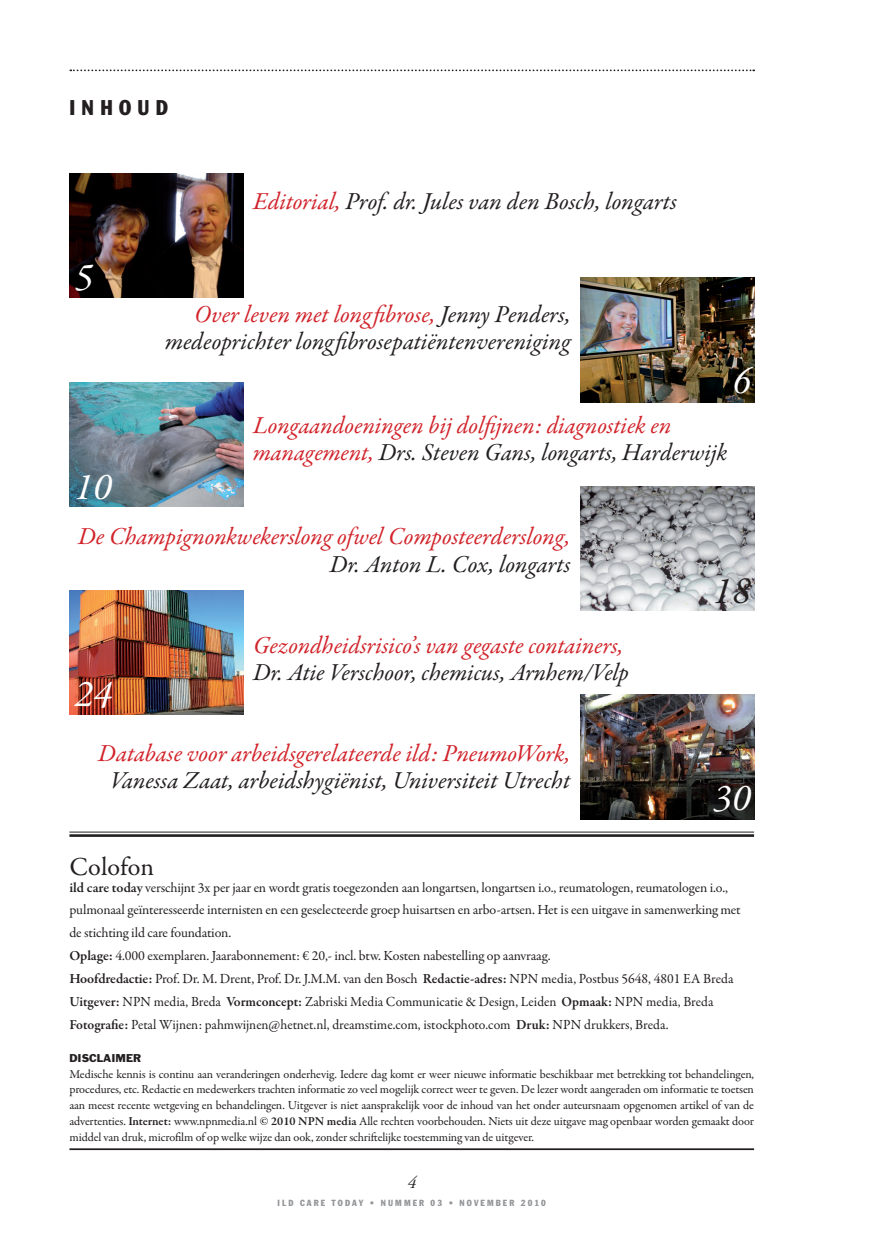
<style>
.page{position:relative;width:893px;height:1241px;background:#fff}
.page>*{position:absolute;margin:0;border:0;box-sizing:border-box;transform-origin:0 0}
.t1{font:italic 38.5px "Garamond Premr Pro";color:#fff}
.t2{font:italic 38.5px "Garamond Premr Pro";color:#231f20}
.t3{font:26.25px "Garamond Premr Pro";color:#231f20}
.t4{font:italic 24.5px/27.1px "Garamond Premr Pro";letter-spacing:-.005em;color:#231f20;text-align:right}
.t5{font:italic 24.5px/27.1px "Garamond Premr Pro";letter-spacing:-.005em;color:#d1232a}
.t6{font:condensed 21px "Franklin Gothic LT";letter-spacing:.3em;color:#231f20}
.t7{font:italic 17.5px "Adobe Garamond Pro";color:#231f20}
.t8{font:14px/22.8px "Garamond Premr Pro";letter-spacing:-.01em;color:#231f20}
.t9{font:12.25px/15.8px "Garamond Premr Pro";letter-spacing:-.01em;color:#231f20;text-align:justify}
.t10{font:10.5px "Franklin Gothic LT";color:#231f20}
.t11{font:condensed 8.75px "Franklin Gothic LT";letter-spacing:.24em;color:#939598}
.s1{color:#d1232a}
.s2{color:#231f20}
.s3{font-weight:600}
</style>
<div class="page">
<hr style="left:69px;top:1148px;width:685px;height:1px;background:#231f20">
<svg style="left:70px;top:69px;width:684px;height:2px"></svg>
<hr style="left:69px;top:831px;width:685px;height:1px;background:#231f20">
<hr style="left:69px;top:834px;width:685px;height:2px;background:#231f20">
<img style="left:69px;top:174px;width:174px;height:124px">
<img style="left:580px;top:486px;width:174px;height:124px">
<img style="left:69px;top:382px;width:174px;height:124px">
<img style="left:580px;top:278px;width:174px;height:124px">
<img style="left:69px;top:590px;width:174px;height:124px">
<img style="left:580px;top:694px;width:174px;height:125px">
<h3 class="t6" style="left:69px;top:95px;width:100px">INHOUD</h3>
<h1 class="t1" style="left:74px;top:253px;width:20px">5</h1>
<h3 class="t4" style="left:253px;top:189px;width:425px"><span class="s1">Editorial,</span> Prof. dr. Jules van den Bosch, longarts</h3>
<h3 class="t4" style="left:165px;top:302px;width:407px"><span class="s1">Over leven met longfibrose,</span> Jenny Penders, medeoprichter longfibrosepatiëntenvereniging</h3>
<h1 class="t1" style="left:732px;top:357px;width:20px">6</h1>
<h1 class="t1" style="left:74px;top:462px;width:39px">10</h1>
<h3 class="t5" style="left:253px;top:413px;width:476px">Longaandoeningen bij dolfijnen: diagnostiek en manage ment, <span class="s2">Drs. Steven Gans, longarts, Harderwijk</span></h3>
<h3 class="t5" style="left:78px;top:524px;width:494px">De Champignonkwekerslong ofwel Composteerderslong,</h3>
<h3 class="t4" style="left:330px;top:551px;width:242px">Dr. Anton L. Cox, longarts</h3>
<h1 class="t1" style="left:74px;top:669px;width:39px">24</h1>
<h3 class="t5" style="left:253px;top:633px;width:372px">Gezondheidsrisico’s van gegaste containers,</h3>
<h3 class="t4" style="left:253px;top:660px;width:378px">Dr. Atie Verschoor, chemicus, Arnhem/Velp</h3>
<h3 class="t5" style="left:98px;top:740px;width:474px">Database voor arbeidsgerelateerde ild: PneumoWork,</h3>
<h3 class="t4" style="left:111px;top:767px;width:461px">Vanessa Zaat, arbeidshygiënist, Universiteit Utrecht</h3>
<h1 class="t2" style="left:713px;top:566px;width:39px">18</h1>
<h1 class="t1" style="left:713px;top:774px;width:39px">30</h1>
<h2 class="t3" style="left:69px;top:850px;width:86px">Colofon</h2>
<p class="t8" style="left:69px;top:875px;width:673px"><span class="s3">ild care today</span> verschijnt 3x per jaar en wordt gratis toegezonden aan longartsen, longartsen i.o., reumatologen, reumatologen i.o., pulmonaal geïnteresseerde internisten en een geselecteerde groep huisartsen en arbo-artsen. Het is een uitgave in samenwerking met de stichting ild care foundation.<br><span class="s3">Oplage:</span> 4.000 exemplaren. Jaarabonnement: € 20,- incl. btw. Kosten nabestelling op aanvraag.<br><span class="s3">Hoofdredactie:</span> Prof. Dr. M. Drent, Prof. Dr. J.M.M. van den Bosch <span class="s3">Redactie-adres:</span> NPN media, Postbus 5648, 4801 EA Breda <span class="s3">Uitgever:</span> NPN media, Breda <span class="s3">Vormconcept:</span> Zabriski Media Communicatie &amp; Design, Leiden <span class="s3">Opmaak:</span> NPN media, Breda <span class="s3">Fotografie:</span> Petal Wijnen: pahmwijnen@hetnet.nl, dreamstime.com, istockphoto.com <span class="s3">Druk:</span> NPN drukkers, Breda.</p>
<p class="t10" style="left:69px;top:1050px;width:73px">DISCLAIMER</p>
<p class="t9" style="left:69px;top:1065px;width:686px">Medische kennis is continu aan veranderingen onderhevig. Iedere dag komt er weer nieuwe informatie beschikbaar met betrekking tot behandelingen, procedures, etc. Redactie en medewerkers trachten informatie zo veel mogelijk correct weer te geven. De lezer wordt aangeraden om informatie te toetsen aan meest recente wetgeving en behandelingen. Uitgever is niet aansprakelijk voor de inhoud van het onder auteursnaam opgenomen artikel of van de advertenties. <span class="s3">Internet:</span> www.npnmedia.nl <span class="s3">© 2010 NPN media</span> Alle rechten voorbehouden. Niets uit deze uitgave mag openbaar worden gemaakt door middel van druk, microfilm of op welke wijze dan ook, zonder schriftelijke toestemming van de uitgever.</p>
<p class="t7" style="left:407px;top:1172px;width:10px">4</p>
<p class="t11" style="left:278px;top:1197px;width:270px">ILD CARE TODAY • NUMMER 03 • NOVEMBER 2010</p>
</div>
